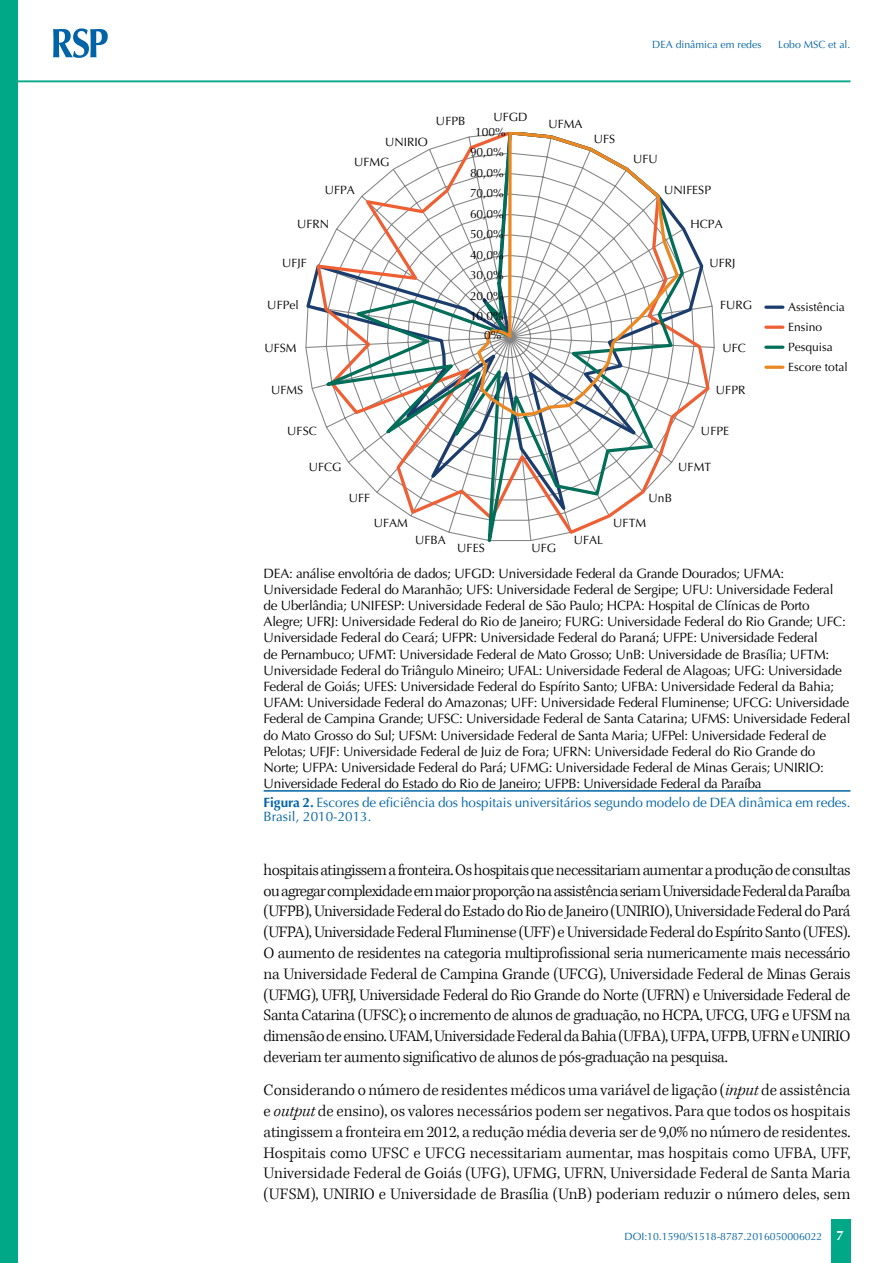
<style>
.page{position:relative;width:893px;height:1263px;background:#fff}
.page>*{position:absolute;margin:0;border:0;box-sizing:border-box;transform-origin:0 0}
.t1{font:300 16.5px/20.7px "Kepler Std";letter-spacing:-.02em;color:#000;text-align:justify}
.t2{font:13.5px/16.2px "Optima";letter-spacing:-.02em;color:#000}
.t3{font:13.5px/14.2px "Optima";color:#0063a7}
.t4{font:700 13.5px "Optima";color:#fff}
.t5{font:12px/20.1px "Optima";letter-spacing:.005em;color:#010101}
.t6{font:12px "Optima";letter-spacing:-.005em;color:#000}
.t7{font:10.5px "Optima";color:#0063a7}
.s1{font-weight:700}
.s2{font-style:italic}
</style>
<div class="page">
<div style="left:831px;top:1220px;width:20px;height:43px;background:#00a887"></div>
<div style="left:0;top:0;width:18px;height:1263px;background:#00a887"></div>
<svg style="left:53px;top:28px;width:55px;height:30px"></svg>
<hr style="left:18px;top:80px;width:832px;height:2px;background:#00a887">
<hr style="left:264px;top:790px;width:586px;height:2px;background:#0063a7">
<svg style="left:686px;top:230px;width:25px;height:210px"></svg>
<svg style="left:306px;top:135px;width:380px;height:407px"></svg>
<svg style="left:475px;top:133px;width:206px;height:285px"></svg>
<hr style="left:766px;top:306px;width:17px;height:3px;background:#1b3d6d">
<hr style="left:766px;top:326px;width:17px;height:3px;background:#ee6034">
<hr style="left:766px;top:346px;width:17px;height:3px;background:#006e58">
<hr style="left:766px;top:366px;width:17px;height:3px;background:#ea8823">
<p class="t7" style="left:652px;top:38px;width:111px">DEA dinâmica em redes</p>
<p class="t7" style="left:778px;top:38px;width:74px">Lobo MSC et al.</p>
<p class="t5" style="left:385px;top:132px;width:44px">UNIRIO</p>
<p class="t5" style="left:354px;top:152px;width:37px">UFMG</p>
<p class="t5" style="left:325px;top:180px;width:32px">UFPA</p>
<p class="t5" style="left:297px;top:214px;width:34px">UFRN</p>
<p class="t5" style="left:282px;top:253px;width:26px">UFJF</p>
<p class="t5" style="left:267px;top:295px;width:33px">UFPel</p>
<p class="t5" style="left:264px;top:338px;width:34px">UFSM</p>
<p class="t5" style="left:436px;top:111px;width:31px">UFPB</p>
<p class="t5" style="left:493px;top:107px;width:36px">UFGD</p>
<p class="t6" style="left:475px;top:125px;width:32px">100%</p>
<p class="t6" style="left:470px;top:145px;width:35px">90,0%</p>
<p class="t6" style="left:470px;top:166px;width:35px">80,0%</p>
<p class="t6" style="left:470px;top:186px;width:35px">70,0%</p>
<p class="t6" style="left:470px;top:207px;width:35px">60,0%</p>
<p class="t6" style="left:470px;top:227px;width:35px">50,0%</p>
<p class="t6" style="left:470px;top:248px;width:35px">40,0%</p>
<p class="t6" style="left:470px;top:268px;width:35px">30,0%</p>
<p class="t6" style="left:470px;top:288px;width:35px">20,0%</p>
<p class="t6" style="left:470px;top:309px;width:35px">10,0%</p>
<p class="t6" style="left:484px;top:328px;width:19px">0%</p>
<p class="t5" style="left:271px;top:380px;width:34px">UFMS</p>
<p class="t5" style="left:287px;top:421px;width:31px">UFSC</p>
<p class="t5" style="left:309px;top:457px;width:34px">UFCG</p>
<p class="t5" style="left:349px;top:488px;width:23px">UFF</p>
<p class="t5" style="left:374px;top:513px;width:36px">UFAM</p>
<p class="t5" style="left:548px;top:114px;width:36px">UFMA</p>
<p class="t5" style="left:594px;top:129px;width:23px">UFS</p>
<p class="t5" style="left:633px;top:149px;width:26px">UFU</p>
<p class="t5" style="left:664px;top:180px;width:48px">UNIFESP</p>
<p class="t5" style="left:690px;top:214px;width:34px">HCPA</p>
<p class="t5" style="left:709px;top:253px;width:28px">UFRJ</p>
<p class="t5" style="left:720px;top:295px;width:34px">FURG</p>
<p class="t5" style="left:722px;top:338px;width:25px">UFC</p>
<p class="t5" style="left:716px;top:380px;width:31px">UFPR</p>
<p class="t5" style="left:701px;top:421px;width:30px">UFPE</p>
<p class="t5" style="left:678px;top:457px;width:34px">UFMT</p>
<p class="t5" style="left:649px;top:488px;width:25px">UnB</p>
<p class="t5" style="left:613px;top:513px;width:34px">UFTM</p>
<p class="t5" style="left:788px;top:297px;width:61px">Assistência<br>Ensino<br>Pesquisa<br>Escore total</p>
<p class="t5" style="left:415px;top:530px;width:32px">UFBA</p>
<p class="t5" style="left:457px;top:538px;width:29px">UFES</p>
<p class="t5" style="left:532px;top:538px;width:26px">UFG</p>
<p class="t5" style="left:574px;top:530px;width:31px">UFAL</p>
<p class="t2" style="left:264px;top:565px;width:588px">DEA: análise envoltória de dados; UFGD: Universidade Federal da Grande Dourados; UFMA:<br>Universidade Federal do Maranhão; UFS: Universidade Federal de Sergipe; UFU: Universidade Federal de Uberlândia; UNIFESP: Universidade Federal de São Paulo; HCPA: Hospital de Clínicas de Porto Alegre; UFRJ: Universidade Federal do Rio de Janeiro; FURG: Universidade Federal do Rio Grande; UFC:<br>Universidade Federal do Ceará; UFPR: Universidade Federal do Paraná; UFPE: Universidade Federal<br>de Pernambuco; UFMT: Universidade Federal de Mato Grosso; UnB: Universidade de Brasília; UFTM:<br>Universidade Federal do Triângulo Mineiro; UFAL: Universidade Federal de Alagoas; UFG: Universidade Federal de Goiás; UFES: Universidade Federal do Espírito Santo; UFBA: Universidade Federal da Bahia; UFAM: Universidade Federal do Amazonas; UFF: Universidade Federal Fluminense; UFCG: Universidade Federal de Campina Grande; UFSC: Universidade Federal de Santa Catarina; UFMS: Universidade Federal do Mato Grosso do Sul; UFSM: Universidade Federal de Santa Maria; UFPel: Universidade Federal de Pelotas; UFJF: Universidade Federal de Juiz de Fora; UFRN: Universidade Federal do Rio Grande do Norte; UFPA: Universidade Federal do Pará; UFMG: Universidade Federal de Minas Gerais; UNIRIO:<br>Universidade Federal do Estado do Rio de Janeiro; UFPB: Universidade Federal da Paraíba</p>
<p class="t3" style="left:264px;top:795px;width:588px"><span class="s1">Figura 2.</span> Escores de eficiência dos hospitais universitários segundo modelo de DEA dinâmica em redes.<br>Brasil, 2010-2013.</p>
<p class="t1" style="left:264px;top:860px;width:588px">hospitais atingissem a fronteira. Os hospitais que necessitariam aumentar a produção de consultas ou agregar complexidade em maior proporção na assistência seriam Universidade Federal da Paraíba (UFPB), Universidade Federal do Estado do Rio de Janeiro (UNIRIO), Universidade Federal do Pará (UFPA), Universidade Federal Fluminense (UFF) e Universidade Federal do Espírito Santo (UFES).<br>O aumento de residentes na categoria multiprofissional seria numericamente mais necessário na Universidade Federal de Campina Grande (UFCG), Universidade Federal de Minas Gerais (UFMG), UFRJ, Universidade Federal do Rio Grande do Norte (UFRN) e Universidade Federal de Santa Catarina (UFSC); o incremento de alunos de graduação, no HCPA, UFCG, UFG e UFSM na dimensão de ensino. UFAM, Universidade Federal da Bahia (UFBA), UFPA, UFPB, UFRN e UNIRIO deveriam ter aumento significativo de alunos de pós-graduação na pesquisa.</p>
<p class="t1" style="left:264px;top:1080px;width:588px">Considerando o número de residentes médicos uma variável de ligação (<span class="s2">input</span> de assistência e <span class="s2">output</span> de ensino), os valores necessários podem ser negativos. Para que todos os hospitais atingissem a fronteira em 2012, a redução média deveria ser de 9,0% no número de residentes.<br>Hospitais como UFSC e UFCG necessitariam aumentar, mas hospitais como UFBA, UFF, Universidade Federal de Goiás (UFG), UFMG, UFRN, Universidade Federal de Santa Maria (UFSM), UNIRIO e Universidade de Brasília (UnB) poderiam reduzir o número deles, sem</p>
<p class="t7" style="left:624px;top:1230px;width:199px">DOI:10.1590/S1518-8787.2016050006022</p>
<p class="t4" style="left:836px;top:1227px;width:9px">7</p>
</div>
